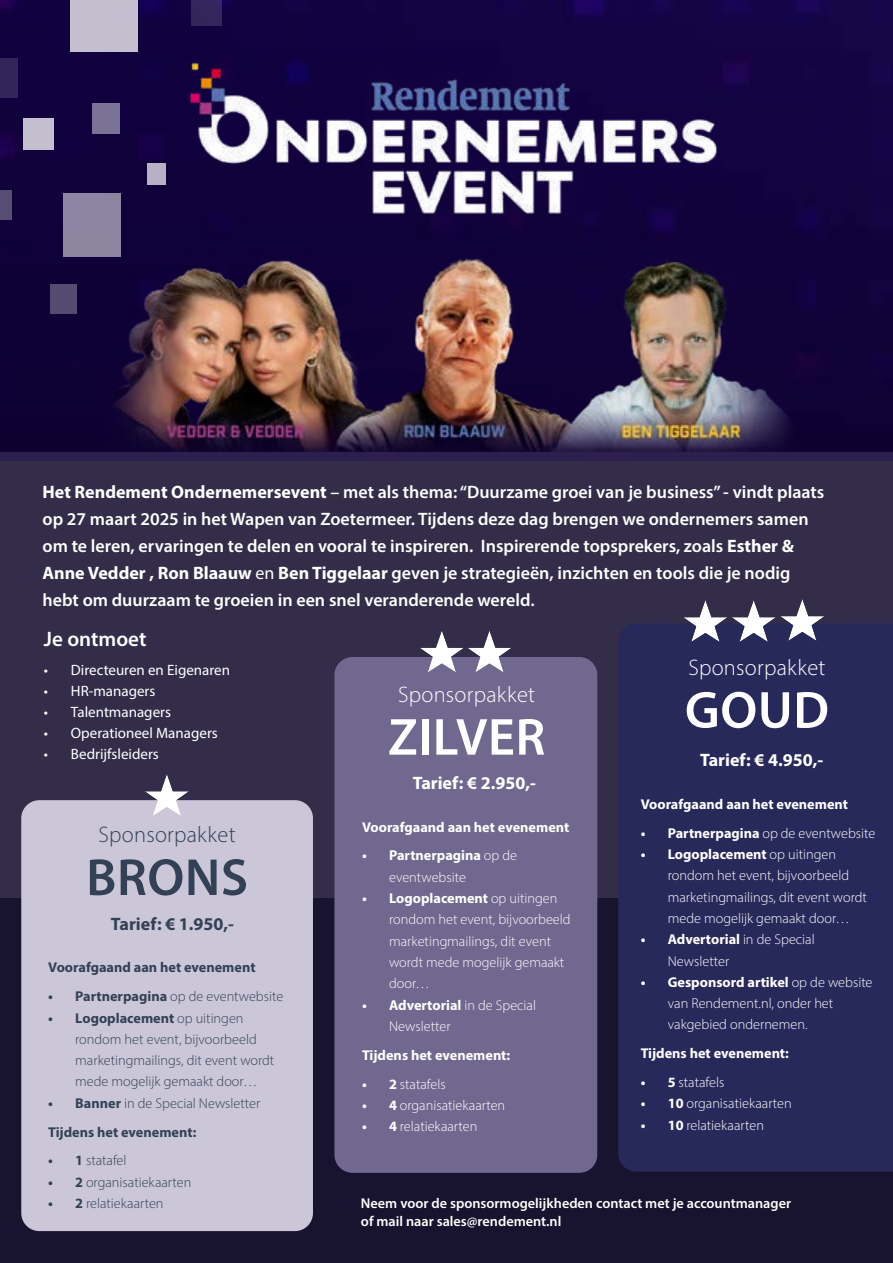
<style>
.page{position:relative;width:893px;height:1263px;background:#fff}
.page>*{position:absolute;margin:0;border:0;box-sizing:border-box;transform-origin:0 0}
.t1{font:600 52.5px "Myriad Pro";letter-spacing:.01em;color:#fff}
.t2{font:600 52.5px "Myriad Pro";letter-spacing:.01em;color:#324156}
.t3{font:300 22.5px "Myriad Pro";letter-spacing:.01em;color:#fff}
.t4{font:300 22.5px "Myriad Pro";letter-spacing:.01em;color:#324156}
.t5{font:600 21px "Myriad Pro";color:#fff}
.t6{font:600 18px/27px "Myriad Pro";color:#fff}
.t7{font:700 18px "Myriad Pro";color:#fff}
.t8{font:700 18px "Myriad Pro";color:#324156}
.t9{font:15px "Myriad Pro";color:#fff}
.t10{font:300 14.25px/21.3px "Myriad Pro";color:#fff}
.t11{font:300 14.25px/21.3px "Myriad Pro";color:#324156}
.t12{font:700 14.25px "Myriad Pro";color:#fff}
.t13{font:600 14.25px/18px "Myriad Pro";color:#fff}
.t14{font:700 14.25px/28.8px "Myriad Pro";color:#324156}
.s1{font-weight:700}
.s2{font-weight:400}
.s3{font-weight:300}
</style>
<div class="page">
<img style="left:0;top:0;width:893px;height:228px">
<div style="left:0;top:461px;width:893px;height:802px;background:#18132e"></div>
<img style="left:104px;top:48px;width:768px;height:180px">
<img style="left:0;top:228px;width:893px;height:224px">
<div style="left:70px;top:0;width:68px;height:52px;background:#c3bfcf"></div>
<div style="left:92px;top:103px;width:28px;height:30px;background:#7a7294"></div>
<div style="left:64px;top:194px;width:57px;height:63px;background:#8c85a0"></div>
<div style="left:192px;top:0;width:30px;height:26px;background:#34265c"></div>
<div style="left:50px;top:284px;width:27px;height:29px;background:#544b70"></div>
<div style="left:0;top:58px;width:17px;height:40px;background:#33255a"></div>
<div style="left:23px;top:118px;width:30px;height:32px;background:#c3bfce"></div>
<div style="left:0;top:190px;width:12px;height:29px;background:#574c74"></div>
<div style="left:0;top:452px;width:893px;height:446px;background:#332d49"></div>
<div style="left:334px;top:657px;width:263px;height:516px;background:#71688f;border-radius:18px"></div>
<svg style="left:420px;top:630px;width:92px;height:42px"></svg>
<div style="left:618px;top:623px;width:275px;height:548px;background:#28295b"></div>
<svg style="left:683px;top:599px;width:141px;height:43px;background:#6c6a84"></svg>
<div style="left:21px;top:800px;width:292px;height:431px;background:#ccc7d8;border-radius:18px"></div>
<svg style="left:145px;top:774px;width:44px;height:42px"></svg>
<div style="left:147px;top:163px;width:19px;height:22px;background:#b6b2c3"></div>
<p class="t6" style="left:43px;top:478px;width:783px"><span class="s1">Het Rendement Ondernemersevent</span> – met als thema: “Duurzame groei van je business” - vindt plaats op 27 maart 2025 in het Wapen van Zoetermeer. Tijdens deze dag brengen we ondernemers samen om te leren, ervaringen te delen en vooral te inspireren. Inspirerende topsprekers, zoals <span class="s1">Esther &amp; Anne Vedder , Ron Blaauw</span> <span class="s2">en</span> <span class="s1">Ben Tiggelaar</span> geven je strategieën, inzichten en tools die je nodig hebt om duurzaam te groeien in een snel veranderende wereld.</p>
<h3 class="t5" style="left:44px;top:626px;width:104px">Je ontmoet</h3>
<p class="t9" style="left:44px;top:660px;width:188px">• Directeuren en Eigenaren</p>
<p class="t9" style="left:44px;top:681px;width:113px">• HR-managers</p>
<p class="t9" style="left:44px;top:702px;width:129px">• Talentmanagers</p>
<p class="t9" style="left:44px;top:723px;width:175px">• Operationeel Managers</p>
<p class="t9" style="left:44px;top:744px;width:116px">• Bedrijfsleiders</p>
<h2 class="t4" style="left:99px;top:821px;width:139px">Sponsorpakket</h2>
<h1 class="t2" style="left:86px;top:844px;width:163px">BRONS</h1>
<p class="t8" style="left:111px;top:912px;width:125px">Tarief: € 1.950,-</p>
<p class="t14" style="left:48px;top:953px;width:209px">Voorafgaand aan het evenement</p>
<p class="t11" style="left:48px;top:986px;width:237px"><span class="s1">• Partnerpagina</span> op de eventwebsite</p>
<p class="t11" style="left:75px;top:1007px;width:201px;text-indent:-27px"><span class="s1">• Logoplacement</span> op uitingen rondom het event, bijvoorbeeld marketingmailings, dit event wordt mede mogelijk gemaakt door…</p>
<p class="t14" style="left:48px;top:1088px;width:214px">• Banner <span class="s3">in de Special Newsletter<br></span>Tijdens het evenement:</p>
<p class="t11" style="left:48px;top:1150px;width:80px"><span class="s1">• 1</span> statafel</p>
<p class="t11" style="left:48px;top:1171px;width:145px"><span class="s1">• 2</span> organisatiekaarten</p>
<p class="t11" style="left:48px;top:1192px;width:117px"><span class="s1">• 2</span> relatiekaarten</p>
<h2 class="t3" style="left:398px;top:681px;width:139px">Sponsorpakket</h2>
<h1 class="t1" style="left:388px;top:704px;width:159px">ZILVER</h1>
<p class="t7" style="left:413px;top:771px;width:125px">Tarief: € 2.950,-</p>
<p class="t12" style="left:362px;top:817px;width:209px">Voorafgaand aan het evenement</p>
<p class="t10" style="left:389px;top:845px;width:130px;text-indent:-27px"><span class="s1">• Partnerpagina</span> op de eventwebsite</p>
<p class="t10" style="left:389px;top:887px;width:183px;text-indent:-27px"><span class="s1">• Logoplacement</span> op uitingen rondom het event, bijvoorbeeld marketingmailings, dit event wordt mede mogelijk gemaakt door…</p>
<p class="t10" style="left:389px;top:994px;width:148px;text-indent:-27px"><span class="s1">• Advertorial</span> in de Special<br>Newsletter</p>
<p class="t12" style="left:362px;top:1046px;width:150px">Tijdens het evenement:</p>
<p class="t10" style="left:362px;top:1073px;width:85px"><span class="s1">• 2</span> statafels</p>
<p class="t10" style="left:362px;top:1094px;width:145px"><span class="s1">• 4</span> organisatiekaarten</p>
<p class="t10" style="left:362px;top:1115px;width:117px"><span class="s1">• 4</span> relatiekaarten</p>
<h2 class="t3" style="left:688px;top:654px;width:139px">Sponsorpakket</h2>
<h1 class="t1" style="left:685px;top:677px;width:146px">GOUD</h1>
<p class="t7" style="left:700px;top:748px;width:125px">Tarief: € 4.950,-</p>
<p class="t12" style="left:641px;top:795px;width:209px">Voorafgaand aan het evenement</p>
<p class="t10" style="left:641px;top:822px;width:236px"><span class="s1">• Partnerpagina</span> op de eventwebsite</p>
<p class="t10" style="left:668px;top:843px;width:201px;text-indent:-27px"><span class="s1">• Logoplacement</span> op uitingen rondom het event, bijvoorbeeld marketingmailings, dit event wordt mede mogelijk gemaakt door…</p>
<p class="t10" style="left:668px;top:929px;width:148px;text-indent:-27px"><span class="s1">• Advertorial</span> in de Special<br>Newsletter</p>
<p class="t10" style="left:668px;top:971px;width:206px;text-indent:-27px"><span class="s1">• Gesponsord artikel</span> op de website van Rendement.nl, onder het vakgebied ondernemen.</p>
<p class="t12" style="left:641px;top:1044px;width:150px">Tijdens het evenement:</p>
<p class="t10" style="left:641px;top:1071px;width:85px"><span class="s1">• 5</span> statafels</p>
<p class="t10" style="left:641px;top:1093px;width:153px"><span class="s1">• 10</span> organisatiekaarten</p>
<p class="t10" style="left:641px;top:1114px;width:125px"><span class="s1">• 10</span> relatiekaarten</p>
<p class="t13" style="left:361px;top:1194px;width:432px">Neem voor de sponsormogelijkheden contact met je accountmanager of mail naar sales@rendement.nl</p>
</div>
